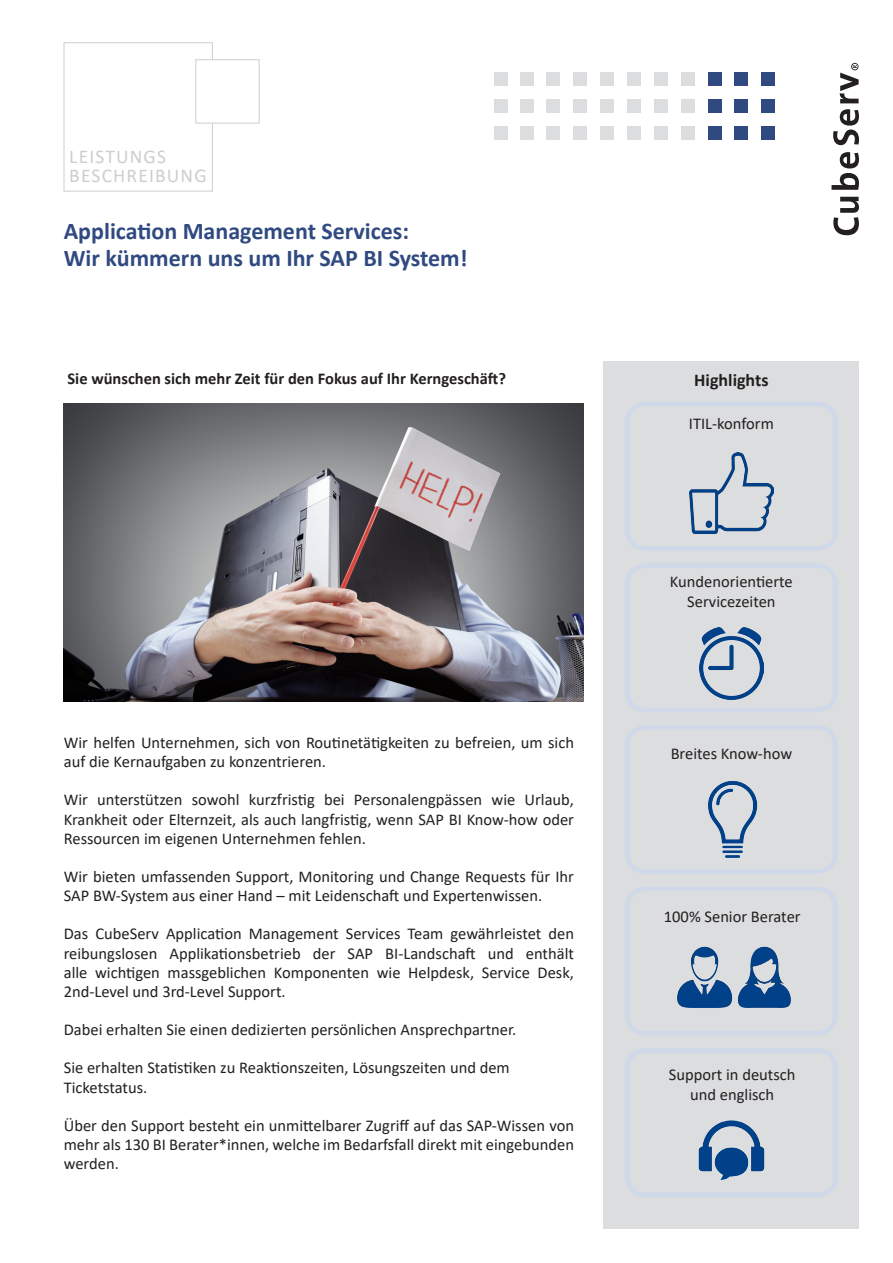
<style>
.page{position:relative;width:893px;height:1263px;background:#fff}
.page>*{position:absolute;margin:0;border:0;box-sizing:border-box;transform-origin:0 0}
.Haupttitel{font:700 24px/27px "Calibri";color:#304a81}
.t1{font:19.5px/19.2px "Calibri";letter-spacing:.06em;color:#cdced0}
.t2{font:700 18px "Calibri";color:#231f20}
.Grundschrift{font:16.5px/19.2px "Calibri";color:#231f20}
.Grundschrift-2{font:700 16.5px "Calibri";color:#231f20}
</style>
<div class="page">
<div style="left:546px;top:73px;width:14px;height:13px;background:#dcdddf"></div>
<div style="left:573px;top:73px;width:14px;height:13px;background:#dcdddf"></div>
<div style="left:600px;top:73px;width:14px;height:13px;background:#dcdddf"></div>
<div style="left:627px;top:73px;width:14px;height:13px;background:#dcdddf"></div>
<div style="left:654px;top:73px;width:14px;height:13px;background:#dcdddf"></div>
<div style="left:681px;top:73px;width:14px;height:13px;background:#dcdddf"></div>
<div style="left:546px;top:100px;width:14px;height:13px;background:#dcdddf"></div>
<div style="left:573px;top:100px;width:14px;height:13px;background:#dcdddf"></div>
<div style="left:600px;top:100px;width:14px;height:13px;background:#dcdddf"></div>
<div style="left:627px;top:100px;width:14px;height:13px;background:#dcdddf"></div>
<div style="left:654px;top:100px;width:14px;height:13px;background:#dcdddf"></div>
<div style="left:681px;top:100px;width:14px;height:13px;background:#dcdddf"></div>
<div style="left:546px;top:127px;width:14px;height:13px;background:#dcdddf"></div>
<div style="left:573px;top:127px;width:14px;height:13px;background:#dcdddf"></div>
<div style="left:520px;top:73px;width:14px;height:13px;background:#dcdddf"></div>
<div style="left:520px;top:100px;width:14px;height:13px;background:#dcdddf"></div>
<div style="left:520px;top:127px;width:14px;height:13px;background:#dcdddf"></div>
<div style="left:495px;top:73px;width:13px;height:13px;background:#dcdddf"></div>
<div style="left:495px;top:100px;width:13px;height:13px;background:#dcdddf"></div>
<div style="left:495px;top:127px;width:13px;height:13px;background:#dcdddf"></div>
<div style="left:600px;top:127px;width:14px;height:13px;background:#dcdddf"></div>
<div style="left:627px;top:127px;width:14px;height:13px;background:#dcdddf"></div>
<div style="left:654px;top:127px;width:14px;height:13px;background:#dcdddf"></div>
<div style="left:681px;top:127px;width:14px;height:13px;background:#dcdddf"></div>
<div style="left:708px;top:73px;width:13px;height:13px;background:#304a81"></div>
<div style="left:735px;top:73px;width:13px;height:13px;background:#304a81"></div>
<div style="left:762px;top:73px;width:13px;height:13px;background:#304a81"></div>
<div style="left:708px;top:100px;width:13px;height:13px;background:#304a81"></div>
<div style="left:735px;top:100px;width:13px;height:13px;background:#304a81"></div>
<div style="left:762px;top:100px;width:13px;height:13px;background:#304a81"></div>
<div style="left:708px;top:127px;width:13px;height:13px;background:#304a81"></div>
<div style="left:735px;top:127px;width:13px;height:13px;background:#304a81"></div>
<div style="left:762px;top:127px;width:13px;height:13px;background:#304a81"></div>
<svg style="left:833px;top:197px;width:26px;height:38px"></svg>
<svg style="left:831px;top:152px;width:28px;height:38px"></svg>
<svg style="left:833px;top:109px;width:26px;height:36px"></svg>
<svg style="left:839px;top:63px;width:20px;height:40px"></svg>
<div style="left:604px;top:361px;width:255px;height:868px;background:#dcdddf"></div>
<div style="left:64px;top:43px;width:149px;height:148px;border:1px solid #cdced0"></div>
<div style="left:196px;top:60px;width:63px;height:63px;background:#fff;border:1px solid #cdced0"></div>
<img style="left:64px;top:404px;width:519px;height:297px">
<div style="left:625px;top:402px;width:213px;height:149px;border:4px solid #cfd9e9;border-radius:18px"></div>
<img style="left:689px;top:452px;width:85px;height:81px">
<div style="left:625px;top:563px;width:213px;height:149px;border:4px solid #cfd9e9;border-radius:18px"></div>
<div style="left:625px;top:725px;width:213px;height:149px;border:4px solid #cfd9e9;border-radius:18px"></div>
<div style="left:625px;top:887px;width:213px;height:148px;border:4px solid #cfd9e9;border-radius:18px"></div>
<div style="left:625px;top:1048px;width:213px;height:149px;border:4px solid #cfd9e9;border-radius:18px"></div>
<img style="left:700px;top:627px;width:63px;height:72px">
<img style="left:677px;top:946px;width:114px;height:62px">
<img style="left:708px;top:782px;width:50px;height:76px">
<img style="left:698px;top:1120px;width:67px;height:60px">
<p class="t1" style="left:69px;top:146px;width:139px">LEISTUNGS<br>BESCHREIBUNG</p>
<p class="Haupttitel" style="left:64px;top:217px;width:405px">Application Management Services:<br>Wir kümmern uns um Ihr SAP BI System!</p>
<p class="Grundschrift-2" style="left:68px;top:367px;width:440px">Sie wünschen sich mehr Zeit für den Fokus auf Ihr Kerngeschäft?</p>
<p class="Grundschrift" style="left:64px;top:732px;width:512px">Wir helfen Unternehmen, sich von Routinetätigkeiten zu befreien, um sich auf die Kernaufgaben zu konzentrieren.</p>
<p class="Grundschrift" style="left:64px;top:790px;width:512px;text-align:justify">Wir unterstützen sowohl kurzfristig bei Personalengpässen wie Urlaub, Krankheit oder Elternzeit, als auch langfristig, wenn SAP BI Know-how oder Ressourcen im eigenen Unternehmen fehlen.</p>
<p class="Grundschrift" style="left:64px;top:866px;width:512px">Wir bieten umfassenden Support, Monitoring und Change Requests für Ihr<br>SAP BW-System aus einer Hand – mit Leidenschaft und Expertenwissen.</p>
<p class="Grundschrift" style="left:64px;top:924px;width:512px;text-align:justify">Das CubeServ Application Management Services Team gewährleistet den reibungslosen Applikationsbetrieb der SAP BI-Landschaft und enthält alle wichtigen massgeblichen Komponenten wie Helpdesk, Service Desk, 2nd-Level und 3rd-Level Support.</p>
<p class="Grundschrift" style="left:64px;top:1019px;width:454px">Dabei erhalten Sie einen dedizierten persönlichen Ansprechpartner.</p>
<p class="Grundschrift" style="left:64px;top:1058px;width:447px">Sie erhalten Statistiken zu Reaktionszeiten, Lösungszeiten und dem<br>Ticketstatus.</p>
<p class="Grundschrift" style="left:64px;top:1115px;width:512px;text-align:justify">Über den Support besteht ein unmittelbarer Zugriff auf das SAP-Wissen von mehr als 130 BI Berater*innen, welche im Bedarfsfall direkt mit eingebunden werden.</p>
<p class="t2" style="left:694px;top:367px;width:76px">Highlights</p>
<p class="Grundschrift" style="left:689px;top:414px;width:86px">ITIL-konform</p>
<p class="Grundschrift" style="left:670px;top:571px;width:124px;line-height:19.8px;text-align:center">Kundenorientierte<br>Servicezeiten</p>
<p class="Grundschrift" style="left:671px;top:744px;width:123px">Breites Know-how</p>
<p class="Grundschrift" style="left:664px;top:906px;width:138px">100% Senior Berater</p>
<p class="Grundschrift" style="left:669px;top:1064px;width:128px;line-height:19.8px;text-align:center">Support in deutsch und englisch</p>
</div>
